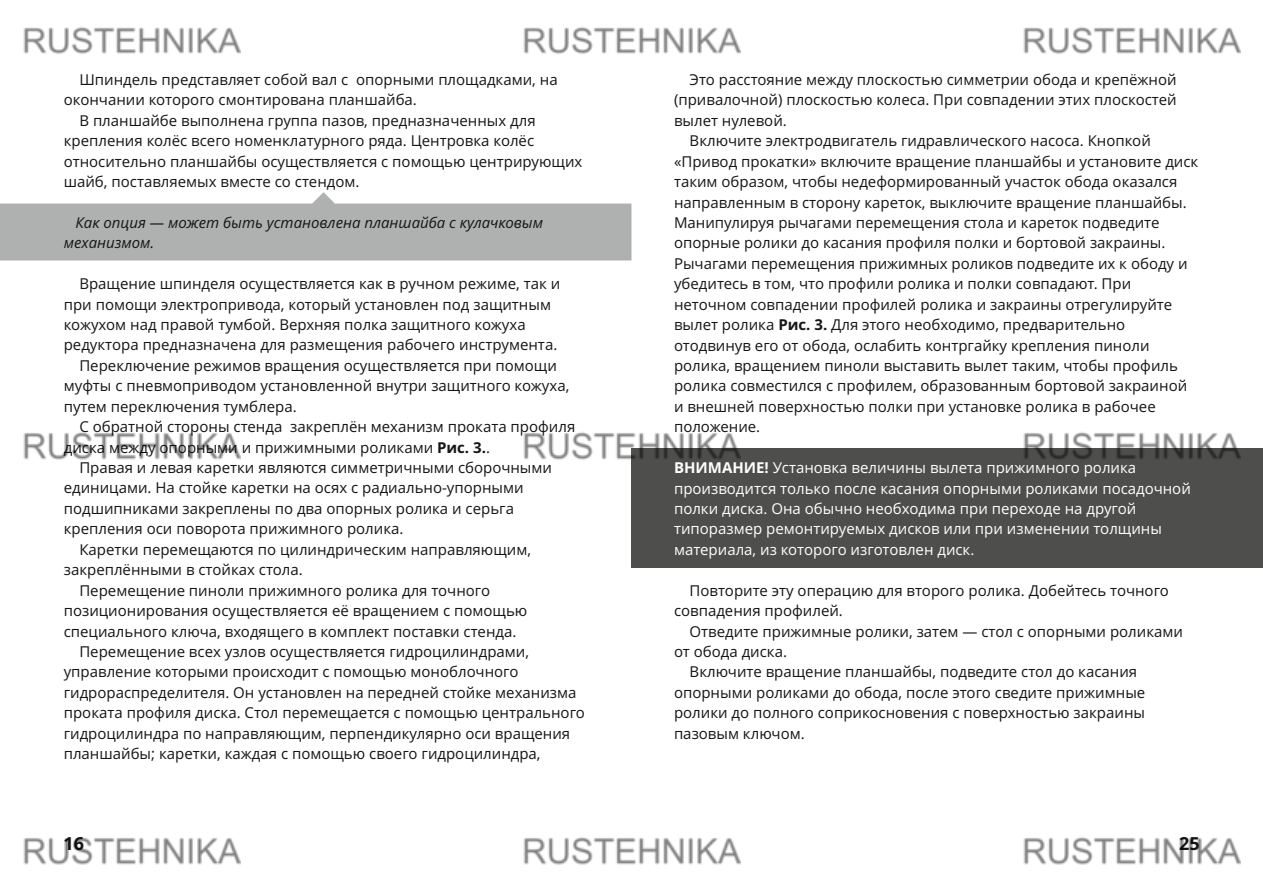
<style>
.page{position:relative;width:1263px;height:893px;background:#fff}
.page>*{position:absolute;margin:0;border:0;box-sizing:border-box;transform-origin:0 0}
.t1{font:700 18px "Open Sans";color:#151616}
.t2{font:15px/20.4px "Open Sans";color:#151616}
.t3{font:15px/20.4px "Open Sans";color:#fff}
.t4{font:italic 15px/20.4px "Open Sans";color:#151616}
.s1{font-weight:700}
</style>
<div class="page">
<div style="left:631px;top:449px;width:632px;height:119px;background:#4e4e4d"></div>
<svg style="left:0;top:192px;width:631px;height:68px"></svg>
<img style="left:23px;top:27px;width:217px;height:27px">
<img style="left:523px;top:27px;width:217px;height:27px">
<img style="left:1023px;top:27px;width:217px;height:27px">
<img style="left:23px;top:432px;width:217px;height:28px">
<img style="left:523px;top:432px;width:217px;height:28px">
<img style="left:1023px;top:432px;width:217px;height:28px">
<img style="left:23px;top:837px;width:217px;height:28px">
<img style="left:523px;top:837px;width:217px;height:28px">
<img style="left:1023px;top:837px;width:217px;height:28px">
<p class="t2" style="left:64px;top:71px;width:495px;text-indent:16px">Шпиндель представляет собой вал с опорными площадками, на окончании которого смонтирована планшайба.</p>
<p class="t2" style="left:64px;top:112px;width:520px;text-indent:16px">В планшайбе выполнена группа пазов, предназначенных для крепления колёс всего номенклатурного ряда. Центровка колёс относительно планшайбы осуществляется с помощью центрирующих шайб, поставляемых вместе со стендом.</p>
<p class="t4" style="left:64px;top:214px;width:481px;text-indent:12px">Как опция — может быть установлена планшайба с кулачковым механизмом.</p>
<p class="t2" style="left:79px;top:275px;width:482px">Вращение шпинделя осуществляется как в ручном режиме, так и</p>
<p class="t2" style="left:64px;top:295px;width:489px">при помощи электропривода, который установлен под защитным</p>
<p class="t2" style="left:64px;top:316px;width:463px">кожухом над правой тумбой. Верхняя полка защитного кожуха</p>
<p class="t2" style="left:64px;top:336px;width:495px">редуктора предназначена для размещения рабочего инструмента.</p>
<p class="t2" style="left:79px;top:357px;width:479px">Переключение режимов вращения осуществляется при помощи</p>
<p class="t2" style="left:64px;top:377px;width:507px">муфты с пневмоприводом установленной внутри защитного кожуха,</p>
<p class="t2" style="left:64px;top:398px;width:234px">путем переключения тумблера.</p>
<p class="t2" style="left:79px;top:418px;width:497px">С обратной стороны стенда закреплён механизм проката профиля</p>
<p class="t2" style="left:64px;top:438px;width:428px">диска между опорными и прижимными роликами <span class="s1">Рис. 3.</span>.</p>
<p class="t2" style="left:79px;top:459px;width:474px">Правая и левая каретки являются симметричными сборочными</p>
<p class="t2" style="left:64px;top:479px;width:461px">единицами. На стойке каретки на осях с радиально-упорными</p>
<p class="t2" style="left:64px;top:500px;width:452px">подшипниками закреплены по два опорных ролика и серьга</p>
<p class="t2" style="left:64px;top:520px;width:341px">крепления оси поворота прижимного ролика.</p>
<p class="t2" style="left:79px;top:541px;width:453px">Каретки перемещаются по цилиндрическим направляющим,</p>
<p class="t2" style="left:64px;top:561px;width:241px">закреплёнными в стойках стола.</p>
<p class="t2" style="left:79px;top:581px;width:412px">Перемещение пиноли прижимного ролика для точного</p>
<p class="t2" style="left:64px;top:602px;width:465px">позиционирования осуществляется её вращением с помощью</p>
<p class="t2" style="left:64px;top:622px;width:454px">специального ключа, входящего в комплект поставки стенда.</p>
<p class="t2" style="left:79px;top:643px;width:451px">Перемещение всех узлов осуществляется гидроцилиндрами,</p>
<p class="t2" style="left:64px;top:663px;width:456px">управление которыми происходит с помощью моноблочного</p>
<p class="t2" style="left:64px;top:684px;width:514px">гидрораспределителя. Он установлен на передней стойке механизма</p>
<p class="t2" style="left:64px;top:704px;width:523px">проката профиля диска. Стол перемещается с помощью центрального</p>
<p class="t2" style="left:64px;top:724px;width:508px">гидроцилиндра по направляющим, перпендикулярно оси вращения</p>
<p class="t2" style="left:64px;top:745px;width:478px">планшайбы; каретки, каждая с помощью своего гидроцилиндра,</p>
<p class="t2" style="left:690px;top:71px;width:488px">Это расстояние между плоскостью симметрии обода и крепёжной</p>
<p class="t2" style="left:674px;top:91px;width:504px">(привалочной) плоскостью колеса. При совпадении этих плоскостей</p>
<p class="t2" style="left:674px;top:112px;width:114px">вылет нулевой.</p>
<p class="t2" style="left:690px;top:132px;width:463px">Включите электродвигатель гидравлического насоса. Кнопкой</p>
<p class="t2" style="left:674px;top:153px;width:526px">«Привод прокатки» включите вращение планшайбы и установите диск</p>
<p class="t2" style="left:674px;top:173px;width:505px">таким образом, чтобы недеформированный участок обода оказался</p>
<p class="t2" style="left:674px;top:193px;width:514px">направленным в сторону кареток, выключите вращение планшайбы.</p>
<p class="t2" style="left:674px;top:214px;width:487px">Манипулируя рычагами перемещения стола и кареток подведите</p>
<p class="t2" style="left:674px;top:234px;width:493px">опорные ролики до касания профиля полки и бортовой закраины.</p>
<p class="t2" style="left:674px;top:255px;width:515px">Рычагами перемещения прижимных роликов подведите их к ободу и</p>
<p class="t2" style="left:674px;top:275px;width:459px">убедитесь в том, что профили ролика и полки совпадают. При</p>
<p class="t2" style="left:674px;top:296px;width:500px">неточном совпадении профилей ролика и закраины отрегулируйте</p>
<p class="t2" style="left:674px;top:316px;width:453px">вылет ролика <span class="s1">Рис. 3.</span> Для этого необходимо, предварительно</p>
<p class="t2" style="left:674px;top:336px;width:477px">отодвинув его от обода, ослабить контргайку крепления пиноли</p>
<p class="t2" style="left:674px;top:357px;width:505px">ролика, вращением пиноли выставить вылет таким, чтобы профиль</p>
<p class="t2" style="left:674px;top:377px;width:515px">ролика совместился с профилем, образованным бортовой закраиной</p>
<p class="t2" style="left:674px;top:398px;width:483px">и внешней поверхностью полки при установке ролика в рабочее</p>
<p class="t2" style="left:674px;top:418px;width:88px">положение.</p>
<p class="t3" style="left:674px;top:459px;width:518px"><span class="s1">ВНИМАНИЕ!</span> Установка величины вылета прижимного ролика производится только после касания опорными роликами посадочной полки диска. Она обычно необходима при переходе на другой типоразмер ремонтируемых дисков или при изменении толщины материала, из которого изготовлен диск.</p>
<p class="t2" style="left:674px;top:582px;width:496px;text-indent:16px">Повторите эту операцию для второго ролика. Добейтесь точного совпадения профилей.</p>
<p class="t2" style="left:690px;top:622px;width:495px">Отведите прижимные ролики, затем — стол с опорными роликами</p>
<p class="t2" style="left:674px;top:643px;width:115px">от обода диска.</p>
<p class="t2" style="left:690px;top:663px;width:449px">Включите вращение планшайбы, подведите стол до касания</p>
<p class="t2" style="left:674px;top:684px;width:473px">опорными роликами до обода, после этого сведите прижимные</p>
<p class="t2" style="left:674px;top:704px;width:472px">ролики до полного соприкосновения с поверхностью закраины</p>
<p class="t2" style="left:674px;top:725px;width:132px">пазовым ключом.</p>
<p class="t1" style="left:63px;top:837px;width:22px">16</p>
<p class="t1" style="left:1179px;top:836px;width:22px">25</p>
</div>
